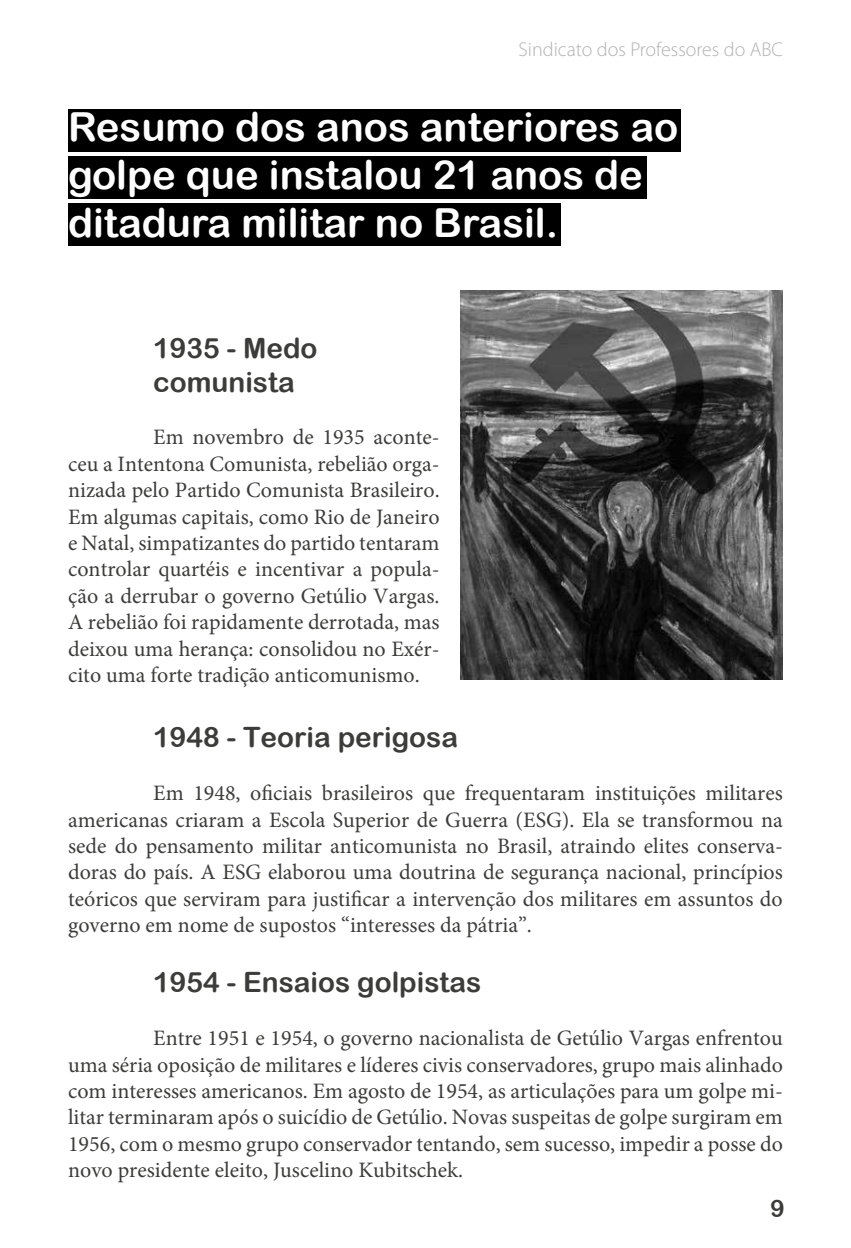
<style>
.page{position:relative;width:851px;height:1248px;background:#fff}
.page>*{position:absolute;margin:0;border:0;box-sizing:border-box;transform-origin:0 0}
.t1{font:40px/48px "Arial Rounded MT Bold";color:#fff}
.t2{font:28px/33.6px "Arial Rounded MT Bold";color:#3c3c3b}
.t3{font:24px "Arial Rounded MT Bold";color:#3c3c3b}
.t4{font:22px/26.4px "Minion Pro";color:#3c3c3b;text-align:justify}
.t5{font:300 20px "Myriad Pro";color:#b3b2b2}
</style>
<div class="page">
<div style="left:68px;top:109px;width:612px;height:43px;background:#000"></div>
<div style="left:68px;top:156px;width:578px;height:42px;background:#000"></div>
<div style="left:68px;top:203px;width:492px;height:42px;background:#000"></div>
<img style="left:460px;top:291px;width:322px;height:388px">
<p class="t5" style="left:518px;top:39px;width:266px">Sindicato dos Professores do ABC</p>
<h1 class="t1" style="left:68px;top:102px;width:611px">Resumo dos anos anteriores ao golpe que instalou 21 anos de ditadura militar no Brasil.</h1>
<p class="t2" style="left:153px;top:331px;width:166px">1935 - Medo comunista</p>
<p class="t4" style="left:68px;top:424px;width:373px;text-indent:85px">Em novembro de 1935 aconte&shy;ceu a Intentona Comunista, rebelião orga&shy;nizada pelo Partido Comunista Brasileiro.<br>Em algumas capitais, como Rio de Janeiro e Natal, simpatizantes do partido tentaram controlar quartéis e incentivar a popula&shy;ção a derrubar o governo Getúlio Vargas.<br>A rebelião foi rapidamente derrotada, mas deixou uma herança: consolidou no Exér&shy;cito uma forte tradição anticomunismo.</p>
<p class="t2" style="left:153px;top:720px;width:306px">1948 - Teoria perigosa</p>
<p class="t4" style="left:68px;top:780px;width:716px;text-indent:85px">Em 1948, oficiais brasileiros que frequentaram instituições militares americanas criaram a Escola Superior de Guerra (ESG). Ela se transformou na sede do pensamento militar anticomunista no Brasil, atraindo elites conserva&shy;doras do país. A ESG elaborou uma doutrina de segurança nacional, princípios teóricos que serviram para justificar a intervenção dos militares em assuntos do governo em nome de supostos “interesses da pátria”.</p>
<p class="t2" style="left:153px;top:965px;width:329px">1954 - Ensaios golpistas</p>
<p class="t4" style="left:68px;top:1024px;width:716px;text-indent:85px">Entre 1951 e 1954, o governo nacionalista de Getúlio Vargas enfrentou uma séria oposição de militares e líderes civis conservadores, grupo mais alinhado com interesses americanos. Em agosto de 1954, as articulações para um golpe mi&shy;litar terminaram após o suicídio de Getúlio. Novas suspeitas de golpe surgiram em 1956, com o mesmo grupo conservador tentando, sem sucesso, impedir a posse do novo presidente eleito, Juscelino Kubitschek.</p>
<p class="t3" style="left:770px;top:1194px;width:16px">9</p>
</div>
